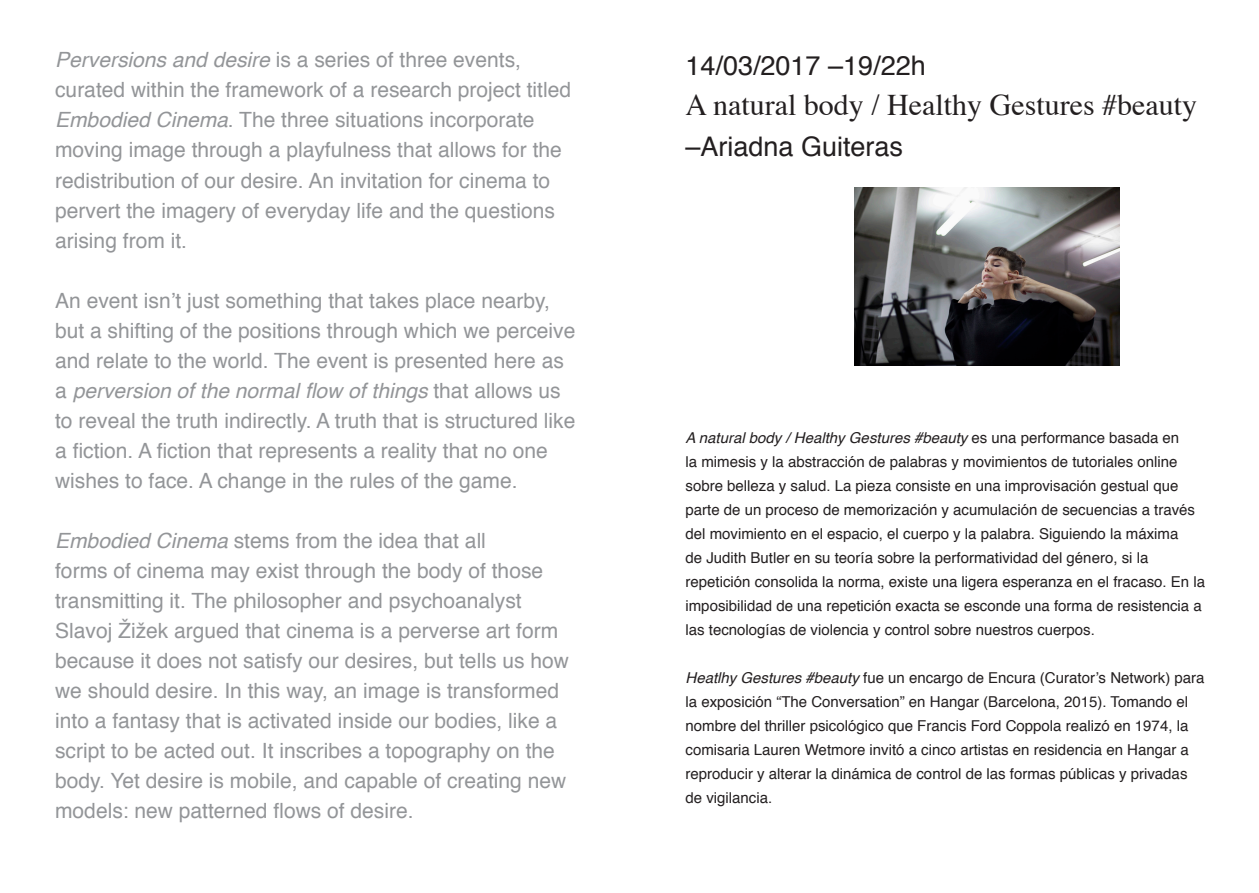
<style>
.page{position:relative;width:1259px;height:893px;background:#fff}
.page>*{position:absolute;margin:0;border:0;box-sizing:border-box;transform-origin:0 0}
.t1{font:30px "Times";color:#231f20}
.t2{font:27px "Helvetica";color:#231f20}
.t3{font:21px/30px "Helvetica";color:#939598}
.t4{font:15px/24px "Helvetica";color:#231f20}
.s1{font-style:italic}
</style>
<div class="page">
<img style="left:854px;top:187px;width:266px;height:178px">
<p class="t3" style="left:55px;top:46px;width:517px"><span class="s1">Perversions and desire</span> is a series of three events, curated within the framework of a research project titled <span class="s1">Embodied Cinema</span>. The three situations incorporate moving image through a playfulness that allows for the redistribution of our desire. An invitation for cinema to pervert the imagery of everyday life and the questions arising from it.</p>
<p class="t3" style="left:55px;top:286px;width:522px">An event isn’t just something that takes place nearby, but a shifting of the positions through which we perceive and relate to the world. The event is presented here as a <span class="s1">perversion of the normal flow of things</span> that allows us to reveal the truth indirectly. A truth that is structured like a fiction. A fiction that represents a reality that no one wishes to face. A change in the rules of the game.</p>
<p class="t3" style="left:55px;top:526px;width:515px"><span class="s1">Embodied Cinema</span> stems from the idea that all<br>forms of cinema may exist through the body of those transmitting it. The philosopher and psychoanalyst Slavoj Žižek argued that cinema is a perverse art form because it does not satisfy our desires, but tells us how we should desire. In this way, an image is transformed into a fantasy that is activated inside our bodies, like a script to be acted out. It inscribes a topography on the body. Yet desire is mobile, and capable of creating new models: new patterned flows of desire.</p>
<p class="t2" style="left:685px;top:44px;width:242px">14/03/2017 –19/22h</p>
<p class="t1" style="left:685px;top:77px;width:513px">A natural body / Healthy Gestures #beauty</p>
<p class="t2" style="left:685px;top:125px;width:219px">–Ariadna Guiteras</p>
<p class="t4" style="left:685px;top:426px;width:521px"><span class="s1">A natural body / Healthy Gestures #beauty</span> es una performance basada en<br>la mimesis y la abstracción de palabras y movimientos de tutoriales online sobre belleza y salud. La pieza consiste en una improvisación gestual que parte de un proceso de memorización y acumulación de secuencias a través del movimiento en el espacio, el cuerpo y la palabra. Siguiendo la máxima<br>de Judith Butler en su teoría sobre la performatividad del género, si la repetición consolida la norma, existe una ligera esperanza en el fracaso. En la imposibilidad de una repetición exacta se esconde una forma de resistencia a las tecnologías de violencia y control sobre nuestros cuerpos.</p>
<p class="t4" style="left:685px;top:666px;width:520px"><span class="s1">Heatlhy Gestures #beauty</span> fue un encargo de Encura (Curator’s Network) para la exposición “The Conversation” en Hangar (Barcelona, 2015). Tomando el nombre del thriller psicológico que Francis Ford Coppola realizó en 1974, la comisaria Lauren Wetmore invitó a cinco artistas en residencia en Hangar a reproducir y alterar la dinámica de control de las formas públicas y privadas de vigilancia.</p>
</div>
